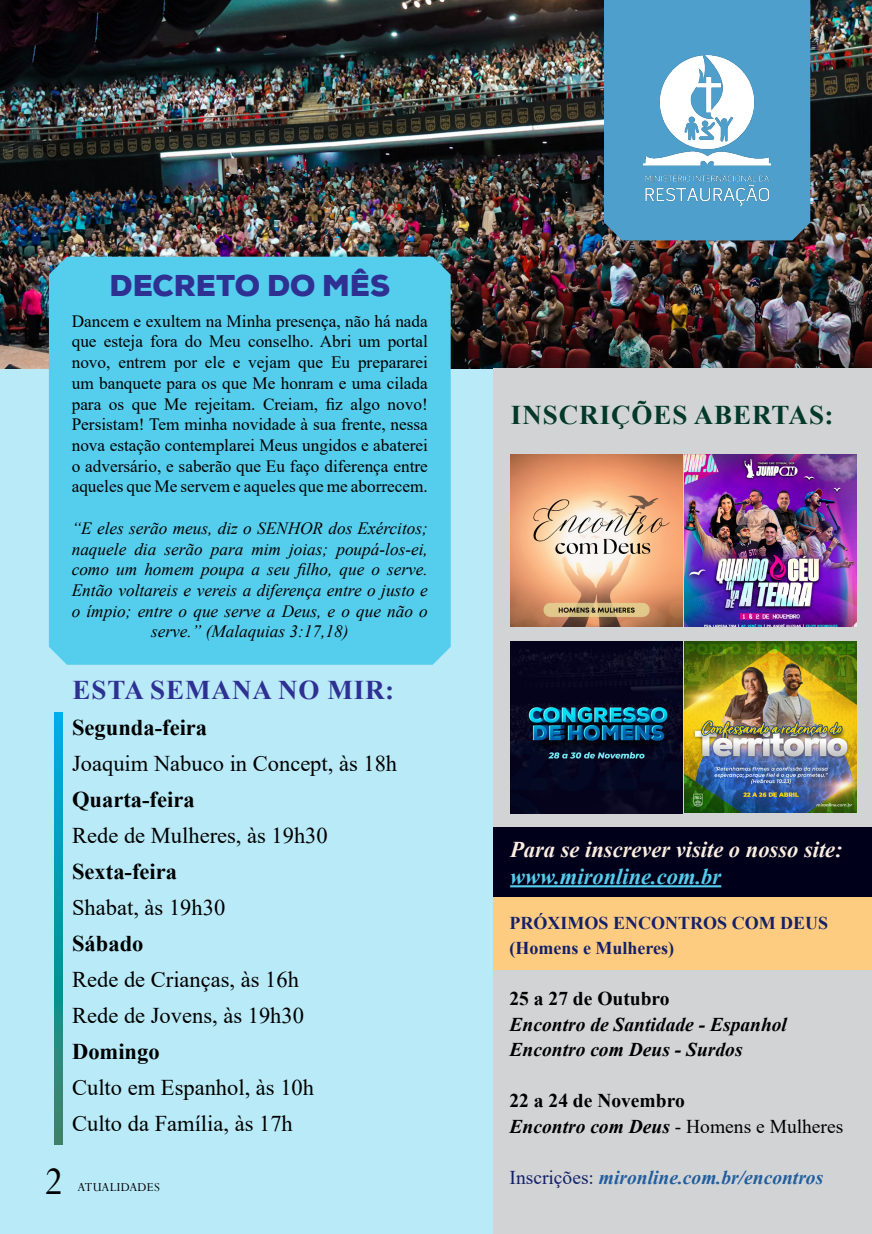
<style>
.page{position:relative;width:872px;height:1234px;background:#fff}
.page>*{position:absolute;margin:0;border:0;box-sizing:border-box;transform-origin:0 0}
.t1{font:43.5px "Perpetua";color:#000}
.t2{font:900 30px "Nexa";color:#2e3092}
.t3{font:700 27px "Times New Roman";letter-spacing:.035em;color:#023929}
.t4{font:700 27px "Times New Roman";letter-spacing:.035em;color:#2e3092}
.t5{font:22.5px/36px "Times New Roman";color:#000}
.t6{font:700 22.5px "Times New Roman";color:#000}
.t7{font:italic 700 22.5px "Times New Roman";color:#fbeddf}
.t8{font:italic 700 22.5px "Times New Roman";color:#55cdec}
.t9{font:italic 700 19.5px/25.5px "Times New Roman";color:#000}
.t10{font:19.5px/25.5px "Times New Roman";color:#000}
.t11{font:italic 700 19.5px "Times New Roman";color:#215e9e}
.t12{font:700 19.5px "Times New Roman";color:#000}
.t13{font:700 18px/25.5px "Times New Roman";color:#142169}
.t14{font:17.25px/20.7px "Times New Roman";color:#000;text-align:justify}
.t15{font:italic 17.25px/20.7px "Times New Roman";color:#000;text-align:center}
.t16{font:13.5px "Perpetua";letter-spacing:.02em;color:#000}
.s1{font-weight:700}
.s2{font-weight:700;font-style:italic}
.s3{font-weight:400;font-style:normal;color:#142169}
</style>
<div class="page">
<div style="left:0;top:368px;width:493px;height:865px;background:#b8eaf7"></div>
<img style="left:0;top:0;width:872px;height:368px">
<div style="left:604px;top:0;width:206px;height:240px;background:#4e9fcc"></div>
<img style="left:643px;top:55px;width:127px;height:151px">
<svg style="left:54px;top:712px;width:9px;height:432px;background:#0e97a4"></svg>
<div style="left:493px;top:368px;width:379px;height:865px;background:#d2d3d5"></div>
<div style="left:493px;top:827px;width:378px;height:70px;background:#00001a"></div>
<div style="left:493px;top:897px;width:379px;height:72px;background:#fecc81"></div>
<hr style="left:510px;top:885px;width:211px;height:2px;background:#55cdec">
<img style="left:510px;top:454px;width:172px;height:172px">
<img style="left:684px;top:454px;width:173px;height:172px">
<img style="left:510px;top:641px;width:172px;height:172px">
<img style="left:684px;top:641px;width:173px;height:171px">
<div style="left:49px;top:256px;width:402px;height:408px;background:#55cdec"></div>
<h2 class="t2" style="left:109px;top:266px;width:282px">DECRETO DO MÊS</h2>
<p class="t14" style="left:72px;top:310px;width:358px">Dancem e exultem na Minha presença, não há nada que esteja fora do Meu conselho. Abri um portal novo, entrem por ele e vejam que Eu prepararei um banquete para os que Me honram e uma cilada para os que Me rejeitam. Creiam, fiz algo novo!<br>Persistam! Tem minha novidade à sua frente, nessa nova estação contemplarei Meus ungidos e abaterei o adversário, e saberão que Eu faço diferença entre aqueles que Me servem e aqueles que me aborrecem.</p>
<p class="t15" style="left:72px;top:517px;width:358px">“E eles serão meus, diz o SENHOR dos Exércitos; naquele dia serão para mim joias; poupá-los-ei, como um homem poupa a seu filho, que o serve.<br>Então voltareis e vereis a diferença entre o justo e o ímpio; entre o que serve a Deus, e o que não o serve.” (Malaquias 3:17,18)</p>
<h3 class="t4" style="left:73px;top:670px;width:323px">ESTA SEMANA NO MIR:</h3>
<h3 class="t6" style="left:72px;top:711px;width:136px">Segunda-feira</h3>
<h3 class="t5" style="left:72px;top:744px;width:326px">Joaquim Nabuco in Concept, às 18h</h3>
<h3 class="t6" style="left:72px;top:783px;width:124px">Quarta-feira</h3>
<h3 class="t5" style="left:72px;top:816px;width:257px">Rede de Mulheres, às 19h30</h3>
<h3 class="t6" style="left:72px;top:855px;width:106px">Sexta-feira</h3>
<h3 class="t5" style="left:72px;top:888px;width:155px">Shabat, às 19h30</h3>
<h3 class="t6" style="left:72px;top:927px;width:73px">Sábado</h3>
<h3 class="t5" style="left:72px;top:960px;width:233px">Rede de Crianças, às 16h<br>Rede de Jovens, às 19h30</h3>
<h3 class="t6" style="left:72px;top:1035px;width:89px">Domingo</h3>
<h3 class="t5" style="left:72px;top:1068px;width:243px">Culto em Espanhol, às 10h<br>Culto da Família, às 17h</h3>
<h1 class="t1" style="left:44px;top:1154px;width:21px">2</h1>
<p class="t16" style="left:78px;top:1178px;width:84px">ATUALIDADES</p>
<h3 class="t3" style="left:511px;top:395px;width:324px">INSCRIÇÕES ABERTAS:</h3>
<h3 class="t7" style="left:510px;top:833px;width:334px">Para se inscrever visite o nosso site:</h3>
<h3 class="t8" style="left:510px;top:860px;width:213px">www.mironline.com.br</h3>
<p class="t13" style="left:509px;top:909px;width:320px">PRÓXIMOS ENCONTROS COM DEUS (Homens e Mulheres)</p>
<p class="t12" style="left:509px;top:984px;width:161px">25 a 27 de Outubro</p>
<p class="t9" style="left:509px;top:1010px;width:279px">Encontro de Santidade - Espanhol<br>Encontro com Deus - Surdos</p>
<p class="t10" style="left:509px;top:1087px;width:335px"><span class="s1">22 a 24 de Novembro<br></span><span class="s2">Encontro com Deus</span> - Homens e Mulheres</p>
<p class="t11" style="left:509px;top:1163px;width:315px"><span class="s3">Inscrições:</span> mironline.com.br/encontros</p>
</div>
